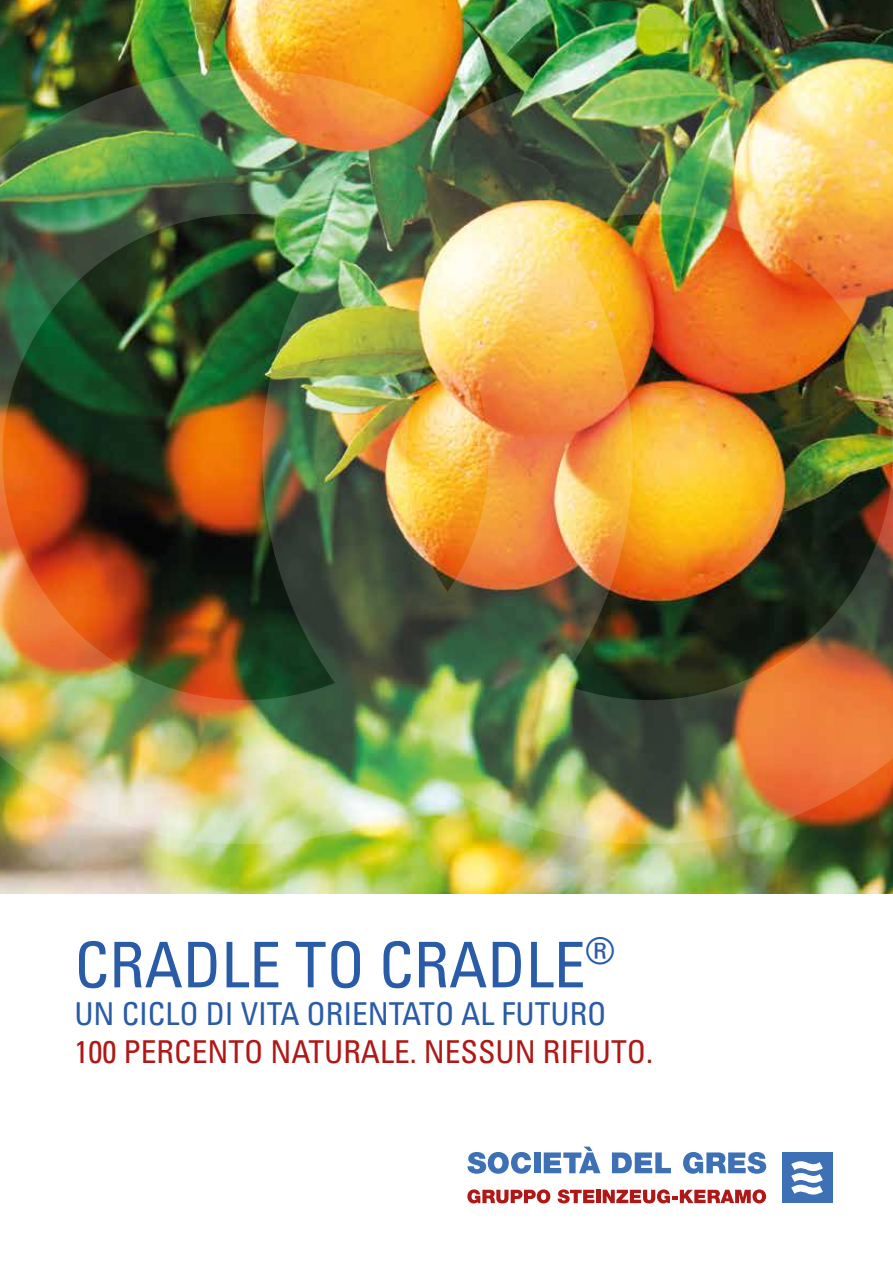
<style>
.page{position:relative;width:893px;height:1263px;background:#fff}
.page>*{position:absolute;margin:0;border:0;box-sizing:border-box;transform-origin:0 0}
.t1{font:condensed 63px "Univers LT Std";color:#295ba7}
.t2{font:condensed 31.5px "Univers LT Std";color:#ae1917}
.t3{font:condensed 31.5px "Univers LT Std";color:#295ba7}
</style>
<div class="page">
<img style="left:0;top:0;width:893px;height:893px">
<div style="left:782px;top:1152px;width:50px;height:51px;background:#3e70b6"></div>
<svg style="left:791px;top:1161px;width:32px;height:34px"></svg>
<svg style="left:467px;top:1152px;width:64px;height:22px"></svg>
<div style="left:534px;top:1152px;width:6px;height:21px;background:#3e70b6"></div>
<svg style="left:544px;top:1146px;width:56px;height:27px"></svg>
<svg style="left:612px;top:1152px;width:59px;height:21px"></svg>
<svg style="left:683px;top:1152px;width:83px;height:22px"></svg>
<svg style="left:467px;top:1189px;width:83px;height:14px"></svg>
<svg style="left:558px;top:1189px;width:36px;height:14px"></svg>
<hr style="left:596px;top:1190px;width:4px;height:13px;background:#ae1917">
<svg style="left:603px;top:1189px;width:163px;height:14px"></svg>
<img style="left:0;top:70px;width:262px;height:774px">
<img style="left:262px;top:70px;width:631px;height:774px">
<h1 class="t1" style="left:74px;top:925px;width:542px">CRADLE TO CRADLE<sup>®</sup></h1>
<p class="t3" style="left:74px;top:994px;width:534px">UN CICLO DI VITA ORIENTATO AL FUTURO</p>
<p class="t2" style="left:74px;top:1032px;width:580px">100 PERCENTO NATURALE. NESSUN RIFIUTO.</p>
</div>
